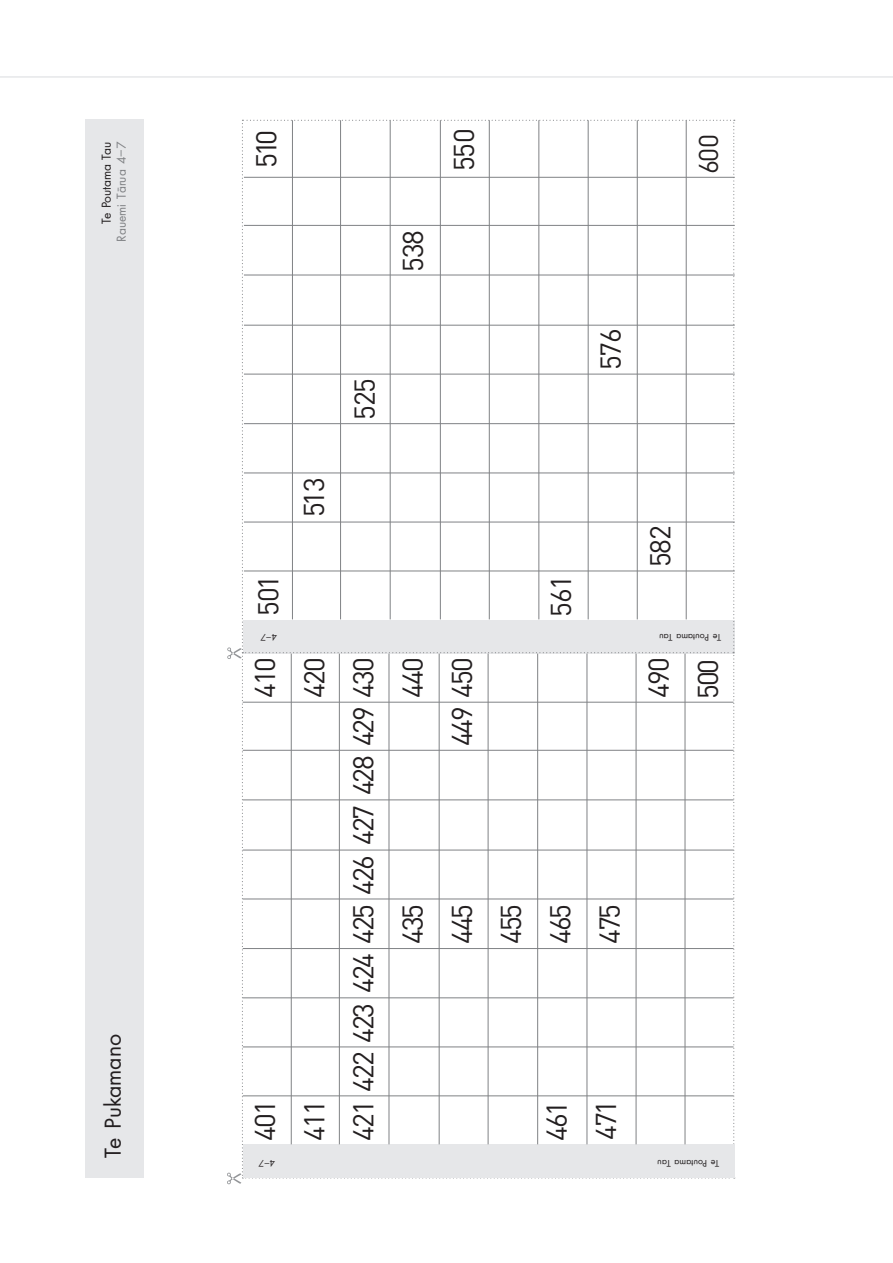
<style>
.page{position:relative;width:893px;height:1263px;background:#fff}
.page>*{position:absolute;margin:0;border:0;box-sizing:border-box;transform-origin:0 0}
.t1{font:28.35px/49.2px "DIN Pro";letter-spacing:-.075em;color:#231f20}
.t2{font:26.85px "DIN Pro";color:#231f20}
.t3{font:24px "Futura Boo";color:#231f20}
.t4{font:13.5px "Futura Boo";color:#808285}
.t5{font:13.5px "Futura Boo";letter-spacing:-.01em;color:#231f20}
.t6{font:9.9px "Futura Boo";color:#231f20}
</style>
<div class="page">
<hr style="left:0;top:76px;width:893px;height:2px;background:#e6e7e9">
<div style="left:85px;top:119px;width:58px;height:1059px;background:#e6e7e9"></div>
<svg style="left:227px;top:120px;width:508px;height:1064px"></svg>
<p class="t5" style="left:98px;top:224px;width:84px;rotate:-90deg">Te Poutama Tau</p>
<p class="t4" style="left:113px;top:242px;width:101px;rotate:-90deg">Rauemi Tārua 4−7</p>
<p class="t3" style="left:99px;top:1158px;width:126px;rotate:-90deg">Te Pukamano</p>
<p class="t1" style="left:242px;top:168px;width:39px;rotate:-90deg">510</p>
<p class="t1" style="left:389px;top:272px;width:44px;rotate:-90deg">538</p>
<p class="t1" style="left:440px;top:171px;width:44px;rotate:-90deg">550</p>
<p class="t1" style="left:290px;top:517px;width:41px;rotate:-90deg">513</p>
<p class="t1" style="left:244px;top:616px;width:43px;rotate:-90deg">501</p>
<p class="t1" style="left:340px;top:420px;width:44px;rotate:-90deg">525</p>
<p class="t1" style="left:586px;top:370px;width:44px;rotate:-90deg">576</p>
<p class="t2" style="left:693px;top:174px;width:42px;rotate:-90deg">600</p>
<p class="t1" style="left:537px;top:617px;width:44px;rotate:-90deg">561</p>
<p class="t1" style="left:636px;top:567px;width:44px;rotate:-90deg">582</p>
<p class="t6" style="left:277px;top:643px;width:18px;rotate:-180deg">4−7</p>
<p class="t6" style="left:721px;top:643px;width:63px;rotate:-180deg">Te Poutama Tau</p>
<p class="t1" style="left:241px;top:698px;width:42px;rotate:-90deg">410</p>
<p class="t1" style="left:241px;top:1141px;width:42px;rotate:-90deg">401</p>
<p class="t1" style="left:290px;top:698px;width:42px;rotate:-90deg">420</p>
<p class="t1" style="left:388px;top:698px;width:42px;rotate:-90deg">440</p>
<p class="t1" style="left:634px;top:699px;width:43px;rotate:-90deg">490<br>500</p>
<p class="t1" style="left:290px;top:1141px;width:485px;rotate:-90deg">411<br>421 422 423 424 425 426 427 428 429 430</p>
<p class="t1" style="left:438px;top:746px;width:91px;rotate:-90deg">449 450</p>
<p class="t1" style="left:388px;top:944px;width:42px;text-align:justify;rotate:-90deg">435<br>445<br>455<br>465<br>475</p>
<p class="t1" style="left:533px;top:1141px;width:42px;rotate:-90deg">461<br>471</p>
<p class="t6" style="left:275px;top:1169px;width:18px;rotate:-180deg">4−7</p>
<p class="t6" style="left:719px;top:1169px;width:63px;rotate:-180deg">Te Poutama Tau</p>
</div>
